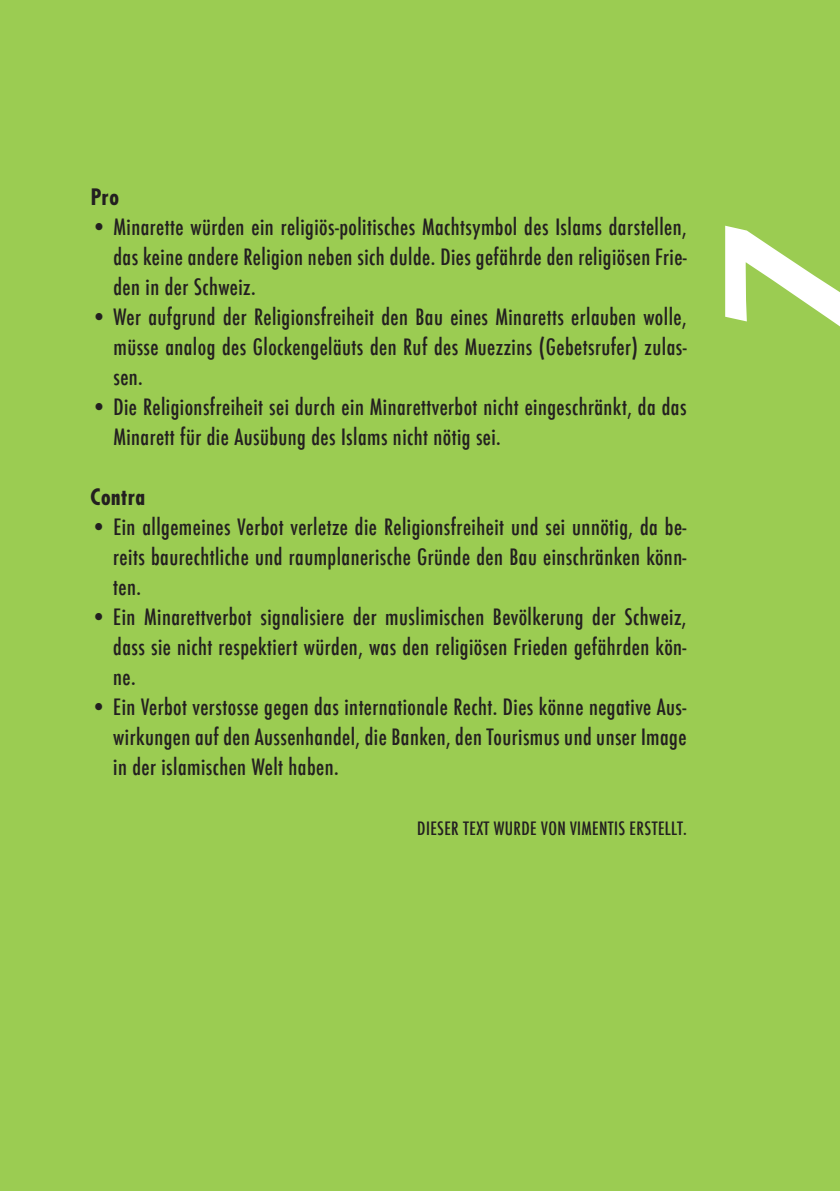
<style>
.page{position:relative;width:840px;height:1191px;background:#fff}
.page>*{position:absolute;margin:0;border:0;box-sizing:border-box;transform-origin:0 0}
.t1{font:195.4px "Biathlon";color:#fff}
.t2{font:500 condensed 22px/30px "Futura";letter-spacing:.02em;color:#231f20;text-align:justify}
.t3{font:700 condensed 22px "Futura";letter-spacing:.02em;color:#231f20}
.t4{font:500 condensed 18px "Futura";letter-spacing:.02em;color:#231f20}
</style>
<div class="page">
<div style="left:0;top:0;width:839px;height:1191px;background:#9bcc52"></div>
<p class="t3" style="left:91px;top:182px;width:30px">Pro</p>
<p class="t2" style="left:113px;top:212px;width:574px;text-indent:-23px">• Minarette würden ein religiös-politisches Machtsymbol des Islams darstellen, das keine andere Religion neben sich dulde. Dies gefährde den religiösen Frie‑ den in der Schweiz.</p>
<p class="t2" style="left:113px;top:302px;width:574px;text-indent:-23px">• Wer aufgrund der Religionsfreiheit den Bau eines Minaretts erlauben wolle, müsse analog des Glockengeläuts den Ruf des Muezzins (Gebetsrufer) zulas‑ sen.</p>
<p class="t2" style="left:113px;top:392px;width:574px;text-indent:-23px">• Die Religionsfreiheit sei durch ein Minarettverbot nicht eingeschränkt, da das<br>Minarett für die Ausübung des Islams nicht nötig sei.</p>
<p class="t3" style="left:91px;top:482px;width:56px">Contra</p>
<p class="t2" style="left:113px;top:512px;width:574px;text-indent:-23px">• Ein allgemeines Verbot verletze die Religionsfreiheit und sei unnötig, da be‑ reits baurechtliche und raumplanerische Gründe den Bau einschränken könn‑ ten.</p>
<p class="t2" style="left:113px;top:602px;width:574px;text-indent:-23px">• Ein Minarettverbot signalisiere der muslimischen Bevölkerung der Schweiz, dass sie nicht respektiert würden, was den religiösen Frieden gefährden kön‑ ne.</p>
<p class="t2" style="left:113px;top:692px;width:574px;text-indent:-23px">• Ein Verbot verstosse gegen das internationale Recht. Dies könne negative Aus‑ wirkungen auf den Aussenhandel, die Banken, den Tourismus und unser Image in der islamischen Welt haben.</p>
<p class="t4" style="left:417px;top:816px;width:271px">DIESER TEXT WURDE VON VIMENTIS ERSTELLT.</p>
<h1 class="t1" style="left:684px;top:345px;width:120px;rotate:-90deg">7</h1>
</div>
